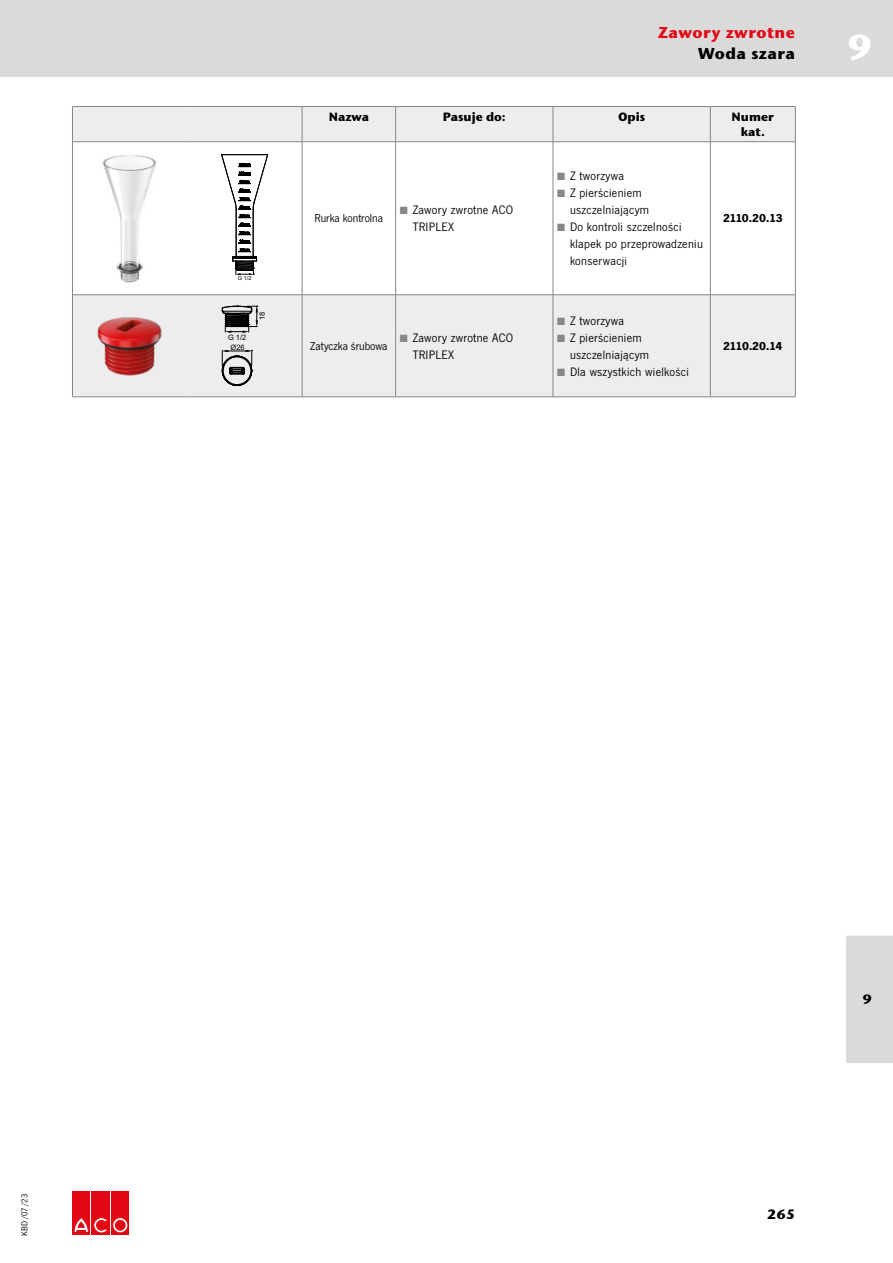
<style>
.page{position:relative;width:893px;height:1263px;background:#fff}
.page>*{position:absolute;margin:0;border:0;box-sizing:border-box;transform-origin:0 0}
.t1{font:700 36px "Stone Sans ITC Pro";color:#fff}
.t2{font:700 15.75px "Stone Sans ITC Pro";letter-spacing:.03em;color:#e30613}
.t3{font:700 15.75px "Stone Sans ITC Pro";letter-spacing:.03em;color:#000}
.t4{font:700 13.5px "Stone Sans ITC Pro";color:#000}
.t5{font:12.75px/17px "News Gothic TOT";letter-spacing:.025em;color:#000}
.t6{font:12px "News Gothic TOT";color:#000}
.t7{font:700 12px/14.4px "Stone Sans ITC Pro";color:#000;text-align:center}
.t8{font:700 12px "News Gothic TOT";letter-spacing:-.045em;color:#000}
.t9{font:9px "News Gothic TOT";letter-spacing:.025em;color:#000}
.t10{font:7.5px "Arial";color:#000}
.t11{font:5.55px "Arial";color:#000}
</style>
<div class="page">
<div style="left:72px;top:1191px;width:18px;height:43px;background:#e30613"></div>
<svg style="left:74px;top:1218px;width:14px;height:14px"></svg>
<div style="left:92px;top:1191px;width:18px;height:43px;background:#e30613"></div>
<svg style="left:94px;top:1217px;width:13px;height:16px"></svg>
<div style="left:111px;top:1191px;width:18px;height:43px;background:#e30613"></div>
<svg style="left:113px;top:1218px;width:15px;height:15px"></svg>
<div style="left:113px;top:1217px;width:15px;height:16px;border:1px solid #e30613;border-radius:50%"></div>
<div style="left:115px;top:1220px;width:10px;height:10px;background:#e30613;border-radius:50%"></div>
<div style="left:115px;top:1220px;width:10px;height:10px;border:1px solid #e30613;border-radius:50%"></div>
<div style="left:0;top:0;width:893px;height:77px;background:#dadada"></div>
<div style="left:846px;top:940px;width:47px;height:119px;background:#dadada"></div>
<div style="left:846px;top:935px;width:47px;height:9px;background:#dadada"></div>
<div style="left:846px;top:1054px;width:47px;height:9px;background:#dadada"></div>
<div style="left:73px;top:107px;width:722px;height:34px;background:#ededed"></div>
<div style="left:73px;top:296px;width:722px;height:101px;background:#ededed"></div>
<hr style="left:72px;top:106px;width:115px;height:1px;background:#878787">
<hr style="left:187px;top:106px;width:115px;height:1px;background:#878787">
<hr style="left:72px;top:107px;width:1px;height:35px;background:#878787">
<hr style="left:302px;top:106px;width:94px;height:1px;background:#878787">
<hr style="left:302px;top:107px;width:1px;height:35px;background:#878787">
<hr style="left:396px;top:106px;width:157px;height:1px;background:#878787">
<hr style="left:395px;top:107px;width:1px;height:35px;background:#878787">
<hr style="left:553px;top:106px;width:157px;height:1px;background:#878787">
<hr style="left:553px;top:107px;width:1px;height:35px;background:#878787">
<hr style="left:72px;top:142px;width:1px;height:153px;background:#878787">
<hr style="left:72px;top:295px;width:1px;height:102px;background:#878787">
<hr style="left:72px;top:397px;width:115px;height:1px;background:#878787">
<hr style="left:187px;top:397px;width:115px;height:1px;background:#878787">
<hr style="left:710px;top:106px;width:85px;height:1px;background:#878787">
<hr style="left:710px;top:107px;width:1px;height:35px;background:#878787">
<hr style="left:795px;top:107px;width:1px;height:35px;background:#878787">
<hr style="left:72px;top:141px;width:115px;height:1px;background:#878787">
<hr style="left:187px;top:141px;width:115px;height:1px;background:#878787">
<hr style="left:302px;top:141px;width:94px;height:1px;background:#878787">
<hr style="left:396px;top:141px;width:157px;height:1px;background:#878787">
<hr style="left:553px;top:141px;width:157px;height:1px;background:#878787">
<hr style="left:710px;top:141px;width:85px;height:1px;background:#878787">
<hr style="left:302px;top:142px;width:1px;height:153px;background:#878787">
<hr style="left:395px;top:142px;width:1px;height:153px;background:#878787">
<hr style="left:553px;top:142px;width:1px;height:153px;background:#878787">
<hr style="left:710px;top:142px;width:1px;height:153px;background:#878787">
<hr style="left:795px;top:142px;width:1px;height:153px;background:#878787">
<hr style="left:302px;top:295px;width:94px;height:1px;background:#878787">
<hr style="left:302px;top:295px;width:1px;height:102px;background:#878787">
<hr style="left:396px;top:295px;width:157px;height:1px;background:#878787">
<hr style="left:395px;top:295px;width:1px;height:102px;background:#878787">
<hr style="left:553px;top:295px;width:157px;height:1px;background:#878787">
<hr style="left:553px;top:295px;width:1px;height:102px;background:#878787">
<hr style="left:710px;top:295px;width:85px;height:1px;background:#878787">
<hr style="left:710px;top:295px;width:1px;height:102px;background:#878787">
<hr style="left:795px;top:295px;width:1px;height:102px;background:#878787">
<hr style="left:302px;top:397px;width:94px;height:1px;background:#878787">
<hr style="left:396px;top:397px;width:157px;height:1px;background:#878787">
<hr style="left:553px;top:397px;width:157px;height:1px;background:#878787">
<hr style="left:710px;top:397px;width:85px;height:1px;background:#878787">
<hr style="left:73px;top:295px;width:114px;height:1px;background:#878787">
<hr style="left:187px;top:295px;width:115px;height:1px;background:#878787">
<img style="left:102px;top:155px;width:55px;height:128px">
<svg style="left:221px;top:154px;width:47px;height:121px"></svg>
<img style="left:97px;top:316px;width:66px;height:60px">
<svg style="left:222px;top:306px;width:36px;height:80px;background:#a4a4a4"></svg>
<svg style="left:400px;top:334px;width:7px;height:8px"></svg>
<svg style="left:558px;top:317px;width:7px;height:8px"></svg>
<svg style="left:558px;top:334px;width:7px;height:8px"></svg>
<svg style="left:558px;top:368px;width:7px;height:8px"></svg>
<p class="t11" style="left:238px;top:275px;width:15px">G 1/2</p>
<p class="t10" style="left:228px;top:332px;width:20px">G 1/2</p>
<p class="t10" style="left:231px;top:343px;width:16px">Ø26</p>
<p class="t10" style="left:257px;top:320px;width:10px;rotate:-90deg">18</p>
<p class="t2" style="left:658px;top:22px;width:138px">Zawory zwrotne</p>
<p class="t3" style="left:698px;top:43px;width:99px">Woda szara</p>
<p class="t7" style="left:329px;top:110px;width:42px">Nazwa</p>
<p class="t7" style="left:443px;top:110px;width:64px">Pasuje do:</p>
<p class="t7" style="left:618px;top:110px;width:29px">Opis</p>
<p class="t7" style="left:732px;top:110px;width:44px">Numer kat.</p>
<p class="t6" style="left:315px;top:212px;width:70px">Rurka kontrolna</p>
<p class="t5" style="left:413px;top:201px;width:102px">Zawory zwrotne ACO<br>TRIPLEX</p>
<p class="t6" style="left:310px;top:339px;width:79px">Zatyczka śrubowa</p>
<p class="t5" style="left:413px;top:329px;width:102px">Zawory zwrotne ACO<br>TRIPLEX</p>
<p class="t5" style="left:570px;top:167px;width:134px">Z tworzywa<br>Z pierścieniem uszczelniającym<br>Do kontroli szczelności klapek po przeprowadzeniu konserwacji</p>
<p class="t5" style="left:570px;top:312px;width:120px">Z tworzywa<br>Z pierścieniem uszczelniającym<br>Dla wszystkich wielkości</p>
<p class="t8" style="left:723px;top:211px;width:61px">2110.20.13</p>
<p class="t8" style="left:723px;top:339px;width:61px">2110.20.14</p>
<h1 class="t1" style="left:848px;top:23px;width:26px">9</h1>
<p class="t9" style="left:20px;top:1235px;width:44px;rotate:-90deg">KBD/07/23</p>
<p class="t4" style="left:863px;top:991px;width:11px">9</p>
<p class="t4" style="left:767px;top:1205px;width:29px">265</p>
</div>
